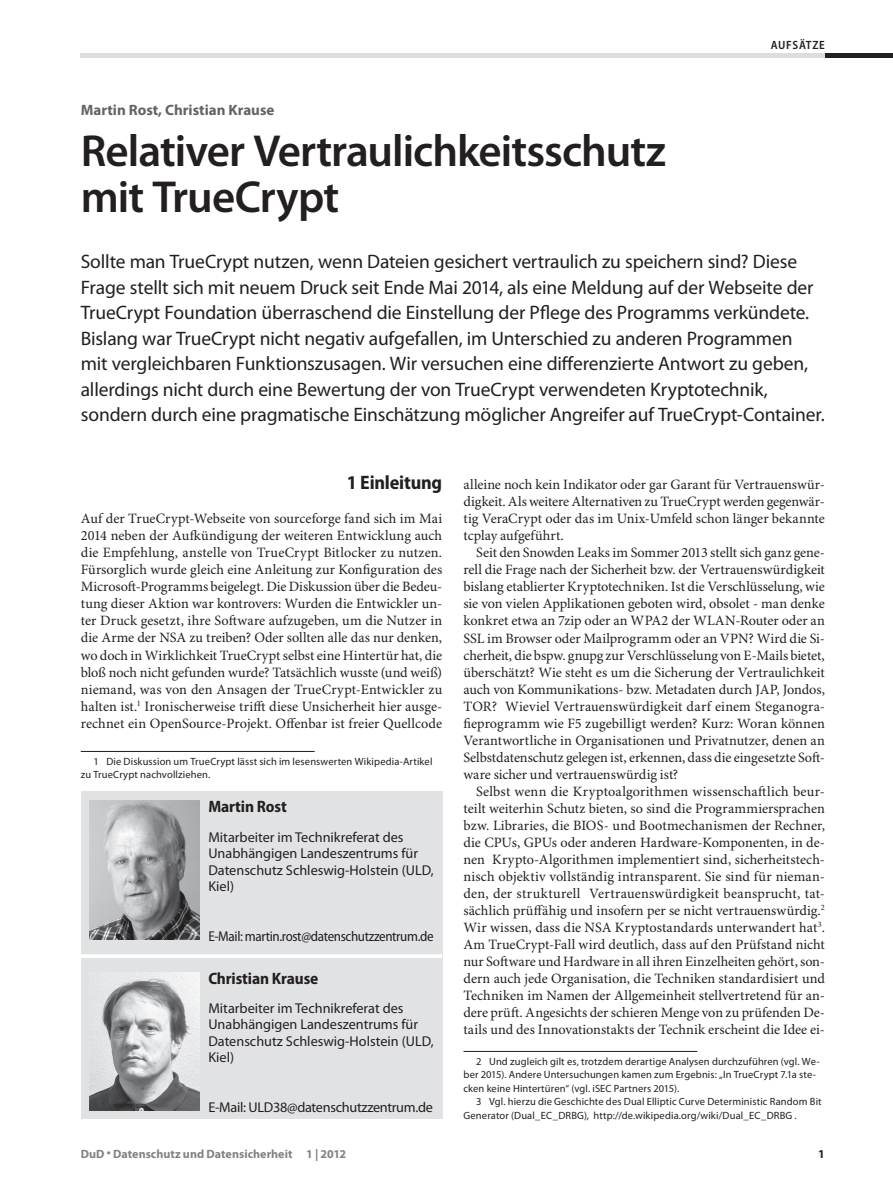
<style>
.page{position:relative;width:893px;height:1187px;background:#fff}
.page>*{position:absolute;margin:0;border:0;box-sizing:border-box;transform-origin:0 0}
.t1{font:600 45px/46.5px "Myriad Pro";letter-spacing:-.02em;color:#231f20}
.t2{font:19.5px/25.5px "Myriad Pro";letter-spacing:-.01em;color:#231f20}
.t3{font:700 semi-condensed 19.5px "Myriad Pro";letter-spacing:-.01em;color:#231f20}
.t4{font:700 semi-condensed 16.5px "Myriad Pro";letter-spacing:-.01em;color:#231f20}
.t5{font:700 15px "Myriad Pro";color:#636366}
.t6{font:14.25px/17px "Minion Pro";color:#231f20;text-align:justify}
.t7{font:14.25px/16.5px "Myriad Pro";color:#231f20}
.t8{font:semi-condensed 14.25px "Myriad Pro";letter-spacing:-.025em;color:#231f20}
.t9{font:14.25px "Myriad Pro";letter-spacing:-.02em;color:#231f20}
.t10{font:700 12px "Myriad Pro";letter-spacing:.005em;color:#808285}
.t11{font:600 semi-condensed 12px "Myriad Pro";letter-spacing:.06em;color:#231f20}
.t12{font:700 12px "Myriad Pro";color:#231f20}
.t13{font:10.5px/13.5px "Myriad Pro";letter-spacing:.01em;color:#231f20}
</style>
<div class="page">
<hr style="left:81px;top:751px;width:234px;height:1px;background:#231f20">
<hr style="left:463px;top:1050px;width:234px;height:1px;background:#231f20">
<div style="left:81px;top:791px;width:361px;height:327px;background:#e1e2e4"></div>
<hr style="left:81px;top:954px;width:361px;height:3px;background:#fff">
<img style="left:89px;top:800px;width:111px;height:139px">
<img style="left:89px;top:972px;width:111px;height:138px">
<hr style="left:825px;top:53px;width:68px;height:4px;background:#231f20">
<hr style="left:81px;top:53px;width:744px;height:4px;background:#dcdddf">
<p class="t11" style="left:771px;top:39px;width:55px">AUFSÄTZE</p>
<p class="t5" style="left:81px;top:101px;width:195px">Martin Rost, Christian Krause</p>
<h1 class="t1" style="left:81px;top:128px;width:587px">Relativer Vertraulichkeitsschutz mit TrueCrypt</h1>
<p class="t2" style="left:81px;top:249px;width:746px">Sollte man TrueCrypt nutzen, wenn Dateien gesichert vertraulich zu speichern sind? Diese Frage stellt sich mit neuem Druck seit Ende Mai 2014, als eine Meldung auf der Webseite der TrueCrypt Foundation überraschend die Einstellung der Pflege des Programms verkündete.<br>Bislang war TrueCrypt nicht negativ aufgefallen, im Unterschied zu anderen Programmen<br>mit vergleichbaren Funktionszusagen. Wir versuchen eine differenzierte Antwort zu geben, allerdings nicht durch eine Bewertung der von TrueCrypt verwendeten Kryptotechnik, sondern durch eine pragmatische Einschätzung möglicher Angreifer auf TrueCrypt-Container.</p>
<h2 class="t3" style="left:347px;top:472px;width:97px">1 Einleitung</h2>
<p class="t6" style="left:81px;top:511px;width:363px">Auf der TrueCrypt-Webseite von sourceforge fand sich im Mai 2014 neben der Aufkündigung der weiteren Entwicklung auch die Empfehlung, anstelle von TrueCrypt Bitlocker zu nutzen.<br>Fürsorglich wurde gleich eine Anleitung zur Konfiguration des Microsoft-Programms beigelegt. Die Diskussion über die Bedeu&shy;tung dieser Aktion war kontrovers: Wurden die Entwickler un&shy;ter Druck gesetzt, ihre Software aufzugeben, um die Nutzer in die Arme der NSA zu treiben? Oder sollten alle das nur denken, wo doch in Wirklichkeit TrueCrypt selbst eine Hintertür hat, die bloß noch nicht gefunden wurde? Tatsächlich wusste (und weiß) niemand, was von den Ansagen der TrueCrypt-Entwickler zu halten ist.<sup>1</sup> Ironischerweise trifft diese Unsicherheit hier ausge&shy;rechnet ein OpenSource-Projekt. Offenbar ist freier Quellcode</p>
<p class="t13" style="left:81px;top:754px;width:353px;text-indent:13px">1 Die Diskussion um TrueCrypt lässt sich im lesenswerten Wikipedia-Artikel zu TrueCrypt nachvollziehen.</p>
<p class="t6" style="left:463px;top:477px;width:363px">alleine noch kein Indikator oder gar Garant für Vertrauenswür&shy;digkeit. Als weitere Alternativen zu TrueCrypt werden gegenwär&shy;tig VeraCrypt oder das im Unix-Umfeld schon länger bekannte tcplay aufgeführt.</p>
<p class="t6" style="left:463px;top:545px;width:363px;text-indent:13px">Seit den Snowden Leaks im Sommer 2013 stellt sich ganz gene&shy;rell die Frage nach der Sicherheit bzw. der Vertrauenswürdigkeit bislang etablierter Kryptotechniken. Ist die Verschlüsselung, wie sie von vielen Applikationen geboten wird, obsolet - man denke konkret etwa an 7zip oder an WPA2 der WLAN-Router oder an SSL im Browser oder Mailprogramm oder an VPN? Wird die Si&shy;cherheit, die bspw. gnupg zur Verschlüsselung von E-Mails bietet, überschätzt? Wie steht es um die Sicherung der Vertraulichkeit auch von Kommunikations- bzw. Metadaten durch JAP, Jondos, TOR? Wieviel Vertrauenswürdigkeit darf einem Steganogra&shy;fieprogramm wie F5 zugebilligt werden? Kurz: Woran können Verantwortliche in Organisationen und Privatnutzer, denen an Selbstdatenschutz gelegen ist, erkennen, dass die eingesetzte Soft&shy;ware sicher und vertrauenswürdig ist?</p>
<p class="t6" style="left:463px;top:783px;width:363px;text-indent:13px">Selbst wenn die Kryptoalgorithmen wissenschaftlich beur&shy;teilt weiterhin Schutz bieten, so sind die Programmiersprachen bzw. Libraries, die BIOS- und Bootmechanismen der Rechner, die CPUs, GPUs oder anderen Hardware-Komponenten, in de&shy;nen Krypto-Algorithmen implementiert sind, sicherheitstech&shy;nisch objektiv vollständig intransparent. Sie sind für nieman&shy;den, der strukturell Vertrauenswürdigkeit beansprucht, tat&shy;sächlich prüffähig und insofern per se nicht vertrauenswürdig.<sup>2<br></sup>Wir wissen, dass die NSA Kryptostandards unterwandert hat<sup>3</sup>.<br>Am TrueCrypt-Fall wird deutlich, dass auf den Prüfstand nicht nur Software und Hardware in all ihren Einzelheiten gehört, son&shy;dern auch jede Organisation, die Techniken standardisiert und Techniken im Namen der Allgemeinheit stellvertretend für an&shy;dere prüft. Angesichts der schieren Menge von zu prüfenden De&shy;tails und des Innovationstakts der Technik erscheint die Idee ei-</p>
<p class="t13" style="left:463px;top:1054px;width:358px;text-indent:13px">2 Und zugleich gilt es, trotzdem derartige Analysen durchzuführen (vgl. We&shy;ber 2015). Andere Untersuchungen kamen zum Ergebnis: „In TrueCrypt 7.1a ste&shy;cken keine Hintertüren“ (vgl. iSEC Partners 2015).</p>
<p class="t13" style="left:463px;top:1095px;width:360px;text-indent:13px">3 Vgl. hierzu die Geschichte des Dual Elliptic Curve Deterministic Random Bit<br>Generator (Dual_EC_DRBG), http://de.wikipedia.org/wiki/Dual_EC_DRBG .</p>
<p class="t4" style="left:208px;top:797px;width:80px">Martin Rost</p>
<p class="t7" style="left:208px;top:828px;width:227px">Mitarbeiter im Technikreferat des<br>Unabhängigen Landeszentrums für<br>Datenschutz Schleswig-Holstein (ULD,<br>Kiel)</p>
<p class="t8" style="left:208px;top:928px;width:227px">E-Mail: martin.rost@datenschutzzentrum.de</p>
<p class="t4" style="left:208px;top:968px;width:112px">Christian Krause</p>
<p class="t7" style="left:208px;top:999px;width:227px">Mitarbeiter im Technikreferat des<br>Unabhängigen Landeszentrums für<br>Datenschutz Schleswig-Holstein (ULD,<br>Kiel)</p>
<p class="t9" style="left:208px;top:1099px;width:226px">E-Mail: ULD38@datenschutzzentrum.de</p>
<p class="t10" style="left:81px;top:1146px;width:267px">DuD • Datenschutz und Datensicherheit 1 | 2012</p>
<p class="t12" style="left:818px;top:1146px;width:8px">1</p>
</div>
